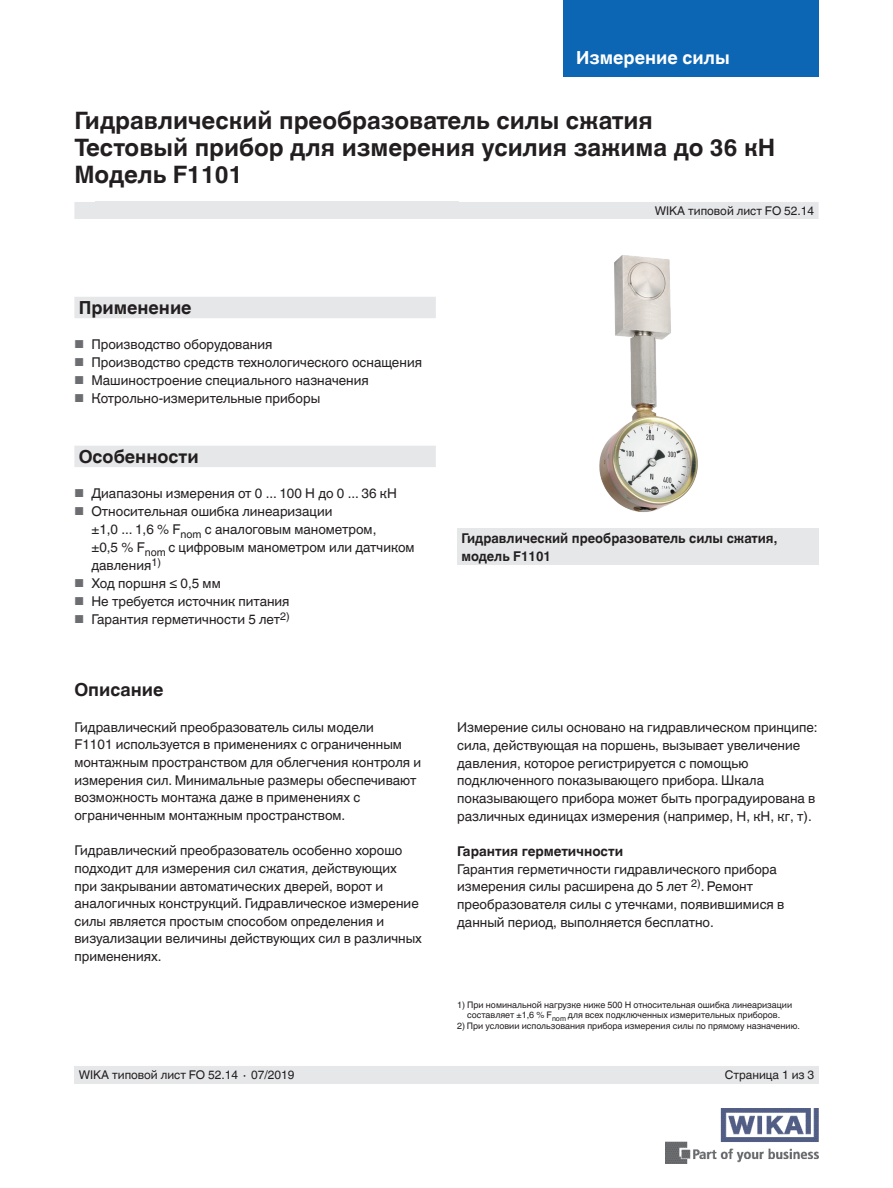
<style>
.page{position:relative;width:893px;height:1188px;background:#fff}
.page>*{position:absolute;margin:0;border:0;box-sizing:border-box;transform-origin:0 0}
.t1{font:700 24px/27px "Helvetica World";color:#231f20}
.t2{font:700 18px "Helvetica World";color:#231f20}
.t3{font:700 18px "Helvetica World";color:#fff}
.t4{font:13.5px/17.7px "Helvetica World";color:#231f20}
.t5{font:700 13.5px/18px "Helvetica World";color:#231f20;scale:.96 1}
.t6{font:700 13.5px "Helvetica World";color:#231f20}
.t7{font:12px "Helvetica World";color:#231f20}
.t8{font:9px/10.5px "Helvetica World";color:#231f20;text-align:center}
.s1{font-size:11.55px;color:#6c6d70}
</style>
<div class="page">
<img style="left:665px;top:1108px;width:154px;height:56px">
<div style="left:563px;top:0;width:256px;height:77px;background:#0d66b3"></div>
<div style="left:74px;top:202px;width:745px;height:17px;background:#e6e7e9"></div>
<div style="left:96px;top:202px;width:363px;height:17px;background:#e6e7e9"></div>
<div style="left:74px;top:1066px;width:745px;height:18px;background:#e6e7e9"></div>
<img style="left:599px;top:255px;width:99px;height:257px">
<svg style="left:74px;top:297px;width:362px;height:170px"></svg>
<div style="left:457px;top:529px;width:362px;height:36px;background:#e6e7e9"></div>
<h2 class="t3" style="left:576px;top:47px;width:155px">Измерение силы</h2>
<h1 class="t1" style="left:74px;top:107px;width:702px">Гидравлический преобразователь силы сжатия<br>Тестовый прибор для измерения усилия зажима до 36 кН<br>Модель F1101</h1>
<h2 class="t2" style="left:79px;top:297px;width:114px">Применение</h2>
<p class="t4" style="left:74px;top:336px;width:199px"><span class="s1">■</span> Производство оборудования</p>
<p class="t4" style="left:74px;top:354px;width:349px"><span class="s1">■</span> Производство средств технологического оснащения</p>
<p class="t4" style="left:74px;top:372px;width:296px"><span class="s1">■</span> Машиностроение специального назначения</p>
<p class="t4" style="left:74px;top:390px;width:247px"><span class="s1">■</span> Котрольно-измерительные приборы</p>
<h2 class="t2" style="left:79px;top:446px;width:122px">Особенности</h2>
<p class="t4" style="left:74px;top:485px;width:324px"><span class="s1">■</span> Диапазоны измерения от 0 ... 100 Н до 0 ... 36 кН</p>
<p class="t4" style="left:91px;top:502px;width:325px;text-indent:-17px"><span class="s1">■</span> Относительная ошибка линеаризации<br>±1,0 ... 1,6 % F<sub>nom</sub> с аналоговым манометром,<br>±0,5 % F<sub>nom</sub> с цифровым манометром или датчиком давления<sup>1)</sup></p>
<p class="t4" style="left:74px;top:575px;width:148px"><span class="s1">■</span> Ход поршня ≤ 0,5 мм</p>
<p class="t4" style="left:74px;top:593px;width:217px"><span class="s1">■</span> Не требуется источник питания</p>
<p class="t4" style="left:74px;top:611px;width:217px"><span class="s1">■</span> Гарантия герметичности 5 лет<sup>2)</sup></p>
<h2 class="t2" style="left:74px;top:679px;width:91px">Описание</h2>
<p class="t4" style="left:74px;top:718px;width:348px">Гидравлический преобразователь силы модели<br>F1101 используется в применениях с ограниченным монтажным пространством для облегчения контроля и измерения сил. Минимальные размеры обеспечивают возможность монтажа даже в применениях с ограниченным монтажным пространством.</p>
<p class="t4" style="left:74px;top:842px;width:349px">Гидравлический преобразователь особенно хорошо подходит для измерения сил сжатия, действующих при закрывании автоматических дверей, ворот и аналогичных конструкций. Гидравлическое измерение силы является простым способом определения и визуализации величины действующих сил в различных применениях.</p>
<p class="t7" style="left:655px;top:204px;width:161px">WIKA типовой лист FO 52.14</p>
<p class="t5" style="left:461px;top:529px;width:331px">Гидравлический преобразователь силы сжатия, модель F1101</p>
<p class="t4" style="left:457px;top:719px;width:362px">Измерение силы основано на гидравлическом принципе: сила, действующая на поршень, вызывает увеличение давления, которое регистрируется с помощью подключенного показывающего прибора. Шкала показывающего прибора может быть проградуирована в различных единицах измерения (например, Н, кН, кг, т).</p>
<p class="t6" style="left:457px;top:844px;width:168px">Гарантия герметичности</p>
<p class="t4" style="left:457px;top:860px;width:329px">Гарантия герметичности гидравлического прибора измерения силы расширена до 5 лет <sup>2)</sup>. Ремонт преобразователя силы с утечками, появившимися в данный период, выполняется бесплатно.</p>
<p class="t8" style="left:457px;top:999px;width:336px">1) При номинальной нагрузке ниже 500 Н относительная ошибка линеаризации составляет ±1,6 % F<sub>nom</sub> для всех подключенных измерительных приборов.</p>
<p class="t8" style="left:457px;top:1020px;width:344px">2) При условии использования прибора измерения силы по прямому назначению.</p>
<p class="t7" style="left:79px;top:1068px;width:217px">WIKA типовой лист FO 52.14 ∙ 07/2019</p>
<p class="t7" style="left:725px;top:1068px;width:91px">Страница 1 из 3</p>
</div>
